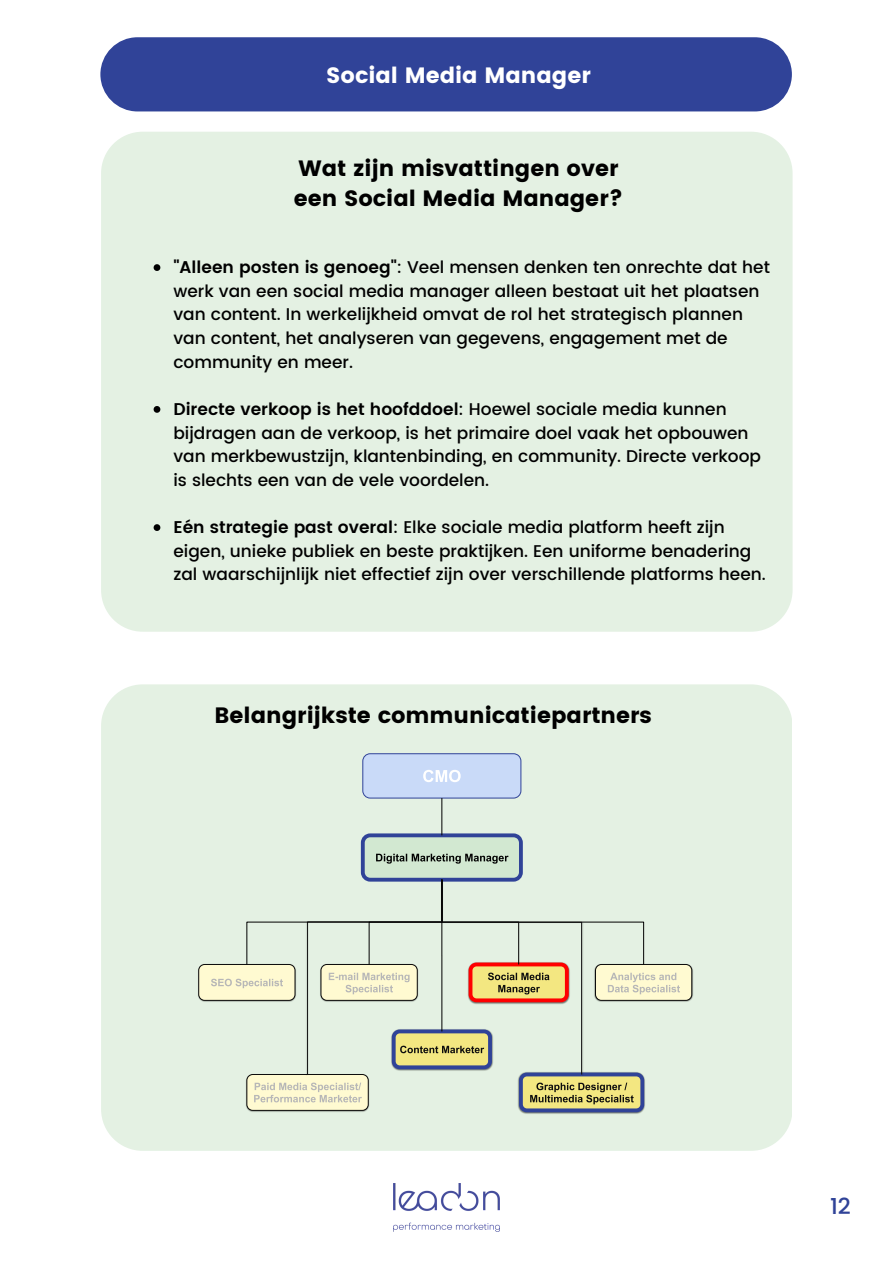
<style>
.page{position:relative;width:894px;height:1264px;background:#fff}
.page>*{position:absolute;margin:0;border:0;box-sizing:border-box;transform-origin:0 0}
.t1{font:500 22.5px "Poppins";color:#304398}
.t2{font:22.2px/30.3px "Poppins";color:#000}
.t3{font:22.2px "Poppins";color:#fff}
.t4{font:500 16.95px/23.7px "Poppins";color:#000}
.s1{font-weight:600}
</style>
<div class="page">
<img style="left:394px;top:1183px;width:105px;height:48px">
<div style="left:100px;top:37px;width:691px;height:74px;background:#304398;border-radius:37px"></div>
<div style="left:101px;top:684px;width:690px;height:466px;background:#e4f1e3;border-radius:42px"></div>
<div style="left:101px;top:132px;width:691px;height:499px;background:#e4f1e3;border-radius:42px"></div>
<svg style="left:362px;top:753px;width:159px;height:45px;background:#c4d5f3"></svg>
<hr style="left:441px;top:798px;width:1px;height:37px;background:#000">
<svg style="left:198px;top:831px;width:494px;height:283px"></svg>
<svg style="left:153px;top:264px;width:7px;height:7px"></svg>
<svg style="left:153px;top:406px;width:7px;height:7px"></svg>
<svg style="left:153px;top:524px;width:7px;height:7px"></svg>
<p class="t3" style="left:326px;top:62px;width:266px">Social Media Manager</p>
<h1 class="t2" style="left:294px;top:153px;width:331px">Wat zijn misvattingen over een Social Media Manager?</h1>
<h1 class="t4" style="left:173px;top:255px;width:598px"><span class="s1">"Alleen posten is genoeg"</span>: Veel mensen denken ten onrechte dat het werk van een social media manager alleen bestaat uit het plaatsen van content. In werkelijkheid omvat de rol het strategisch plannen van content, het analyseren van gegevens, engagement met de community en meer.</h1>
<p class="t4" style="left:173px;top:397px;width:589px"><span class="s1">Directe verkoop is het hoofddoel</span>: Hoewel sociale media kunnen bijdragen aan de verkoop, is het primaire doel vaak het opbouwen van merkbewustzijn, klantenbinding, en community. Directe verkoop is slechts een van de vele voordelen.</p>
<p class="t4" style="left:173px;top:515px;width:593px"><span class="s1">Eén strategie past overal</span>: Elke sociale media platform heeft zijn eigen, unieke publiek en beste praktijken. Een uniforme benadering zal waarschijnlijk niet effectief zijn over verschillende platforms heen.</p>
<p class="t2" style="left:214px;top:700px;width:438px">Belangrijkste communicatiepartners</p>
<p class="t1" style="left:829px;top:1192px;width:22px">12</p>
</div>
